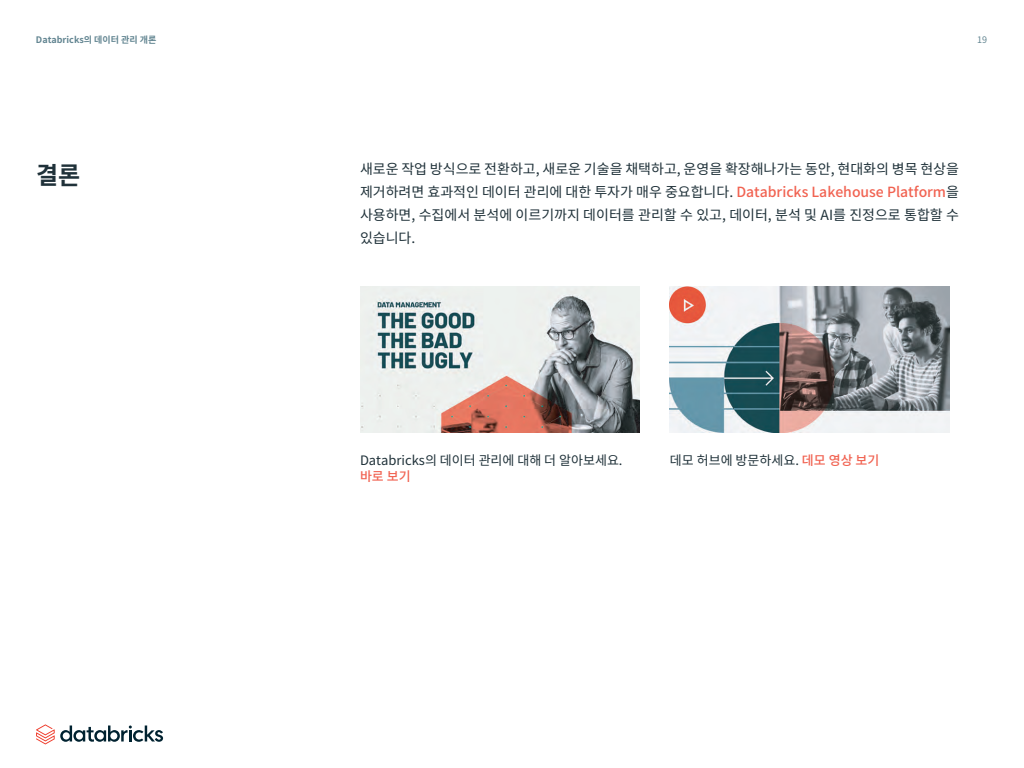
<style>
.page{position:relative;width:1024px;height:768px;background:#fff}
.page>*{position:absolute;margin:0;border:0;box-sizing:border-box;transform-origin:0 0}
.t1{font:700 24px "Noto Sans CJ Kkr";color:#1f3139}
.t2{font:14px/23px "Noto Sans CJ Kkr";color:#1f3139;text-align:justify}
.t3{font:13px "Noto Sans CJ Kkr";color:#1f3139}
.t4{font:500 13px "Noto Sans CJ Kkr";color:#f16352}
.t5{font:700 9px "Noto Sans CJ Kkr";color:#628591}
.t6{font:9px "Noto Sans CJ Kkr";color:#628591}
.s1{font-weight:500;color:#f16352}
</style>
<div class="page">
<img style="left:670px;top:286px;width:280px;height:147px">
<img style="left:360px;top:286px;width:280px;height:147px">
<svg style="left:36px;top:724px;width:127px;height:20px"></svg>
<p class="t5" style="left:36px;top:35px;width:122px">Databricks의 데이터 관리 개론</p>
<p class="t6" style="left:977px;top:35px;width:11px">19</p>
<h1 class="t1" style="left:36px;top:161px;width:46px">결론</h1>
<p class="t2" style="left:360px;top:158px;width:601px">새로운 작업 방식으로 전환하고, 새로운 기술을 채택하고, 운영을 확장해나가는 동안, 현대화의 병목 현상을 제거하려면 효과적인 데이터 관리에 대한 투자가 매우 중요합니다. <span class="s1">Databricks Lakehouse Platform</span>을 사용하면, 수집에서 분석에 이르기까지 데이터를 관리할 수 있고, 데이터, 분석 및 AI를 진정으로 통합할 수 있습니다.</p>
<p class="t3" style="left:360px;top:453px;width:264px">Databricks의 데이터 관리에 대해 더 알아보세요.</p>
<p class="t4" style="left:360px;top:469px;width:52px">바로 보기</p>
<p class="t3" style="left:670px;top:453px;width:211px">데모 허브에 방문하세요. <span class="s1">데모 영상 보기</span></p>
</div>
